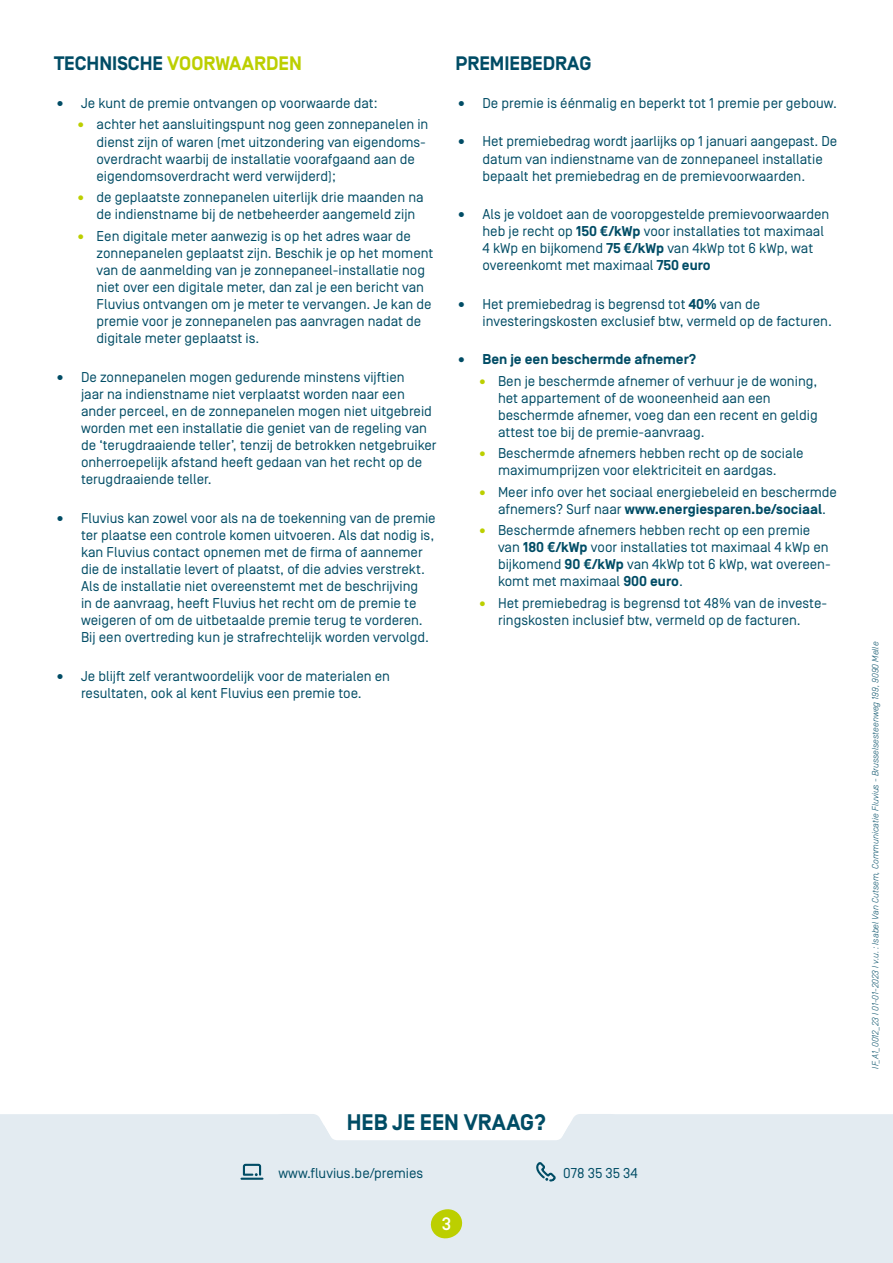
<style>
.page{position:relative;width:893px;height:1263px;background:#fff}
.page>*{position:absolute;margin:0;border:0;box-sizing:border-box;transform-origin:0 0}
.t1{font:700 22.5px "Simplon Norm";color:#004c65}
.t2{font:700 19.5px "Simplon Norm";color:#bccf00}
.t3{font:700 19.5px "Simplon Norm";color:#004c65}
.t4{font:500 18px "Simplon Norm";color:#fff}
.t5{font:14.25px/17.1px "Simplon Norm";color:#004c65}
.t6{font:700 14.25px "Simplon Norm";color:#004c65}
.t7{font:italic 300 9px "Simplon Norm";color:#004c65}
.s1{color:#004c65}
.s2{font-size:15px}
.s3{color:#bccf00}
.s4{font-weight:700}
</style>
<div class="page">
<div style="left:0;top:1114px;width:893px;height:149px;background:#e3ebf1"></div>
<svg style="left:430px;top:1209px;width:33px;height:30px"></svg>
<svg style="left:239px;top:1114px;width:395px;height:70px"></svg>
<h2 class="t2" style="left:54px;top:52px;width:249px"><span class="s1">TECHNISCHE</span> VOORWAARDEN</h2>
<p class="t5" style="left:54px;top:95px;width:325px"><span class="s2">•</span> Je kunt de premie ontvangen op voorwaarde dat:</p>
<p class="t5" style="left:97px;top:116px;width:333px;text-indent:-21px"><span class="s3">•</span> achter het aansluitingspunt nog geen zonnepanelen in dienst zijn of waren (met uitzondering van eigendoms&shy;overdracht waarbij de installatie voorafgaand aan de eigendomsoverdracht werd verwijderd);</p>
<p class="t5" style="left:97px;top:189px;width:329px;text-indent:-21px"><span class="s3">•</span> de geplaatste zonnepanelen uiterlijk drie maanden na de indienstname bij de netbeheerder aangemeld zijn</p>
<p class="t5" style="left:97px;top:227px;width:338px;text-indent:-21px"><span class="s3">•</span> Een digitale meter aanwezig is op het adres waar de zonnepanelen geplaatst zijn. Beschik je op het moment van de aanmelding van je zonnepaneel-installatie nog niet over een digitale meter, dan zal je een bericht van Fluvius ontvangen om je meter te vervangen. Je kan de premie voor je zonnepanelen pas aanvragen nadat de digitale meter geplaatst is.</p>
<p class="t5" style="left:81px;top:368px;width:357px;text-indent:-27px"><span class="s2">•</span> De zonnepanelen mogen gedurende minstens vijftien<br>jaar na indienstname niet verplaatst worden naar een ander perceel, en de zonnepanelen mogen niet uitgebreid worden met een installatie die geniet van de regeling van de ‘terugdraaiende teller’, tenzij de betrokken netgebruiker onherroepelijk afstand heeft gedaan van het recht op de terugdraaiende teller.</p>
<p class="t5" style="left:81px;top:509px;width:356px;text-indent:-27px"><span class="s2">•</span> Fluvius kan zowel voor als na de toekenning van de premie ter plaatse een controle komen uitvoeren. Als dat nodig is, kan Fluvius contact opnemen met de firma of aannemer die de installatie levert of plaatst, of die advies verstrekt.<br>Als de installatie niet overeenstemt met de beschrijving<br>in de aanvraag, heeft Fluvius het recht om de premie te weigeren of om de uitbetaalde premie terug te vorderen.<br>Bij een overtreding kun je strafrechtelijk worden vervolgd.</p>
<p class="t5" style="left:54px;top:667px;width:337px;text-align:center"><span class="s2">•</span> Je blijft zelf verantwoordelijk voor de materialen en resultaten, ook al kent Fluvius een premie toe.</p>
<h2 class="t3" style="left:455px;top:52px;width:137px">PREMIEBEDRAG</h2>
<p class="t5" style="left:455px;top:95px;width:383px"><span class="s2">•</span> De premie is éénmalig en beperkt tot 1 premie per gebouw.</p>
<p class="t5" style="left:482px;top:133px;width:356px;text-indent:-27px"><span class="s2">•</span> Het premiebedrag wordt jaarlijks op 1 januari aangepast. De datum van indienstname van de zonnepaneel installatie bepaalt het premiebedrag en de premievoorwaarden.</p>
<p class="t5" style="left:482px;top:206px;width:348px;text-indent:-27px"><span class="s2">•</span> Als je voldoet aan de vooropgestelde premievoorwaarden heb je recht op <span class="s4">150 €/kWp</span> voor installaties tot maximaal 4 kWp en bijkomend <span class="s4">75 €/kWp</span> van 4kWp tot 6 kWp, wat overeenkomt met maximaal <span class="s4">750 euro</span></p>
<p class="t5" style="left:482px;top:296px;width:351px;text-indent:-27px"><span class="s2">•</span> Het premiebedrag is begrensd tot <span class="s4">40%</span> van de investeringskosten exclusief btw, vermeld op de facturen.</p>
<p class="t6" style="left:455px;top:352px;width:242px"><span class="s2">•</span> Ben je een beschermde afnemer?</p>
<p class="t5" style="left:498px;top:372px;width:321px;text-indent:-21px"><span class="s3">•</span> Ben je beschermde afnemer of verhuur je de woning, het appartement of de wooneenheid aan een beschermde afnemer, voeg dan een recent en geldig attest toe bij de premie-aanvraag.</p>
<p class="t5" style="left:477px;top:445px;width:328px;text-align:center"><span class="s3">•</span> Beschermde afnemers hebben recht op de sociale maximumprijzen voor elektriciteit en aardgas.</p>
<p class="t5" style="left:498px;top:483px;width:340px;text-indent:-21px"><span class="s3">•</span> Meer info over het sociaal energiebeleid en beschermde afnemers? Surf naar <span class="s4">www.energiesparen.be/sociaal</span>.</p>
<p class="t5" style="left:498px;top:522px;width:334px;text-indent:-21px"><span class="s3">•</span> Beschermde afnemers hebben recht op een premie van <span class="s4">180 €/kWp</span> voor installaties tot maximaal 4 kWp en bijkomend <span class="s4">90 €/kWp</span> van 4kWp tot 6 kWp, wat overeen&shy;komt met maximaal <span class="s4">900 euro</span>.</p>
<p class="t5" style="left:477px;top:595px;width:352px;text-align:center"><span class="s3">•</span> Het premiebedrag is begrensd tot 48% van de investe&shy;ringskosten inclusief btw, vermeld op de facturen.</p>
<h1 class="t1" style="left:347px;top:1110px;width:201px">HEB JE EEN VRAAG?</h1>
<p class="t5" style="left:279px;top:1164px;width:146px">www.fluvius.be/premies</p>
<p class="t5" style="left:563px;top:1164px;width:76px">078 35 35 34</p>
<p class="t4" style="left:442px;top:1214px;width:11px">3</p>
<p class="t7" style="left:871px;top:1068px;width:428px;rotate:-90deg">IF_A1_0012_23 I 01-01-2023 I v.u. : Isabel Van Cutsem, Communicatie Fluvius - Brusselsesteenweg 199, 9090 Melle</p>
</div>
